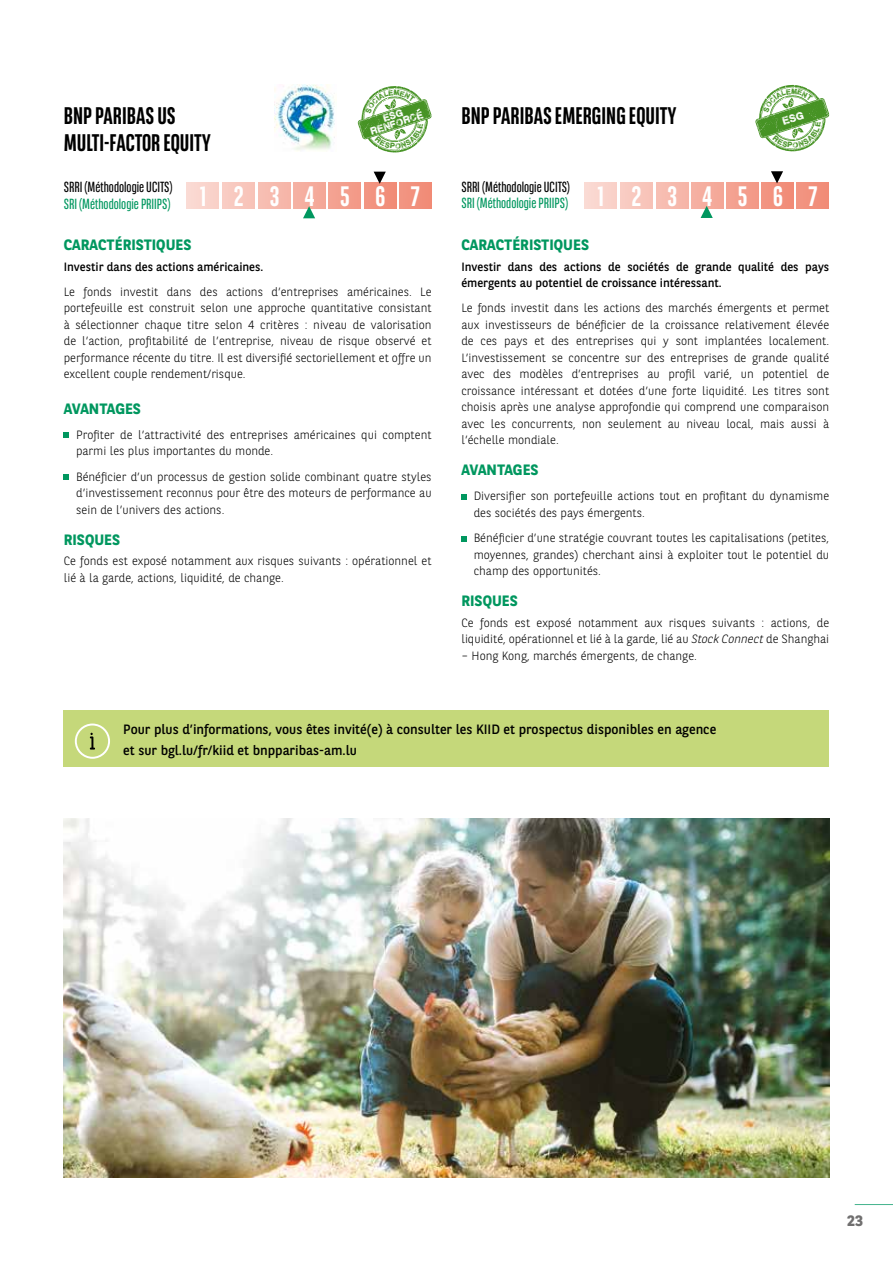
<style>
.page{position:relative;width:893px;height:1263px;background:#fff}
.page>*{position:absolute;margin:0;border:0;box-sizing:border-box;transform-origin:0 0}
.t1{font:700 24px/27px "BNPP Sans Condensed";color:#000}
.t2{font:700 15px "BNPP Sans";color:#00975f}
.t3{font:700 15px "BNPP Sans";color:#706f6f}
.t4{font:14.7px/16.8px "BNPP Sans Condensed";color:#000}
.t5{font:13.5px/21px "BNPP Sans";color:#000}
.t6{font:300 12px/16.5px "BNPP Sans";color:#000;text-align:justify}
.t7{font:12px/16.5px "BNPP Sans";color:#000}
.t8{font:8.55px/8.6px "Plane Crash";color:#fff;text-align:center}
.s1{color:#00975f}
.s2{font-style:italic}
</style>
<div class="page">
<hr style="left:855px;top:1204px;width:38px;height:1px;background:#43b38d">
<svg style="left:64px;top:433px;width:5px;height:5px"></svg>
<svg style="left:64px;top:475px;width:5px;height:5px"></svg>
<div style="left:187px;top:182px;width:32px;height:27px;background:#fad5ce"></div>
<div style="left:222px;top:182px;width:33px;height:27px;background:#f8c8be"></div>
<div style="left:258px;top:182px;width:33px;height:27px;background:#f6baae"></div>
<div style="left:293px;top:182px;width:33px;height:27px;background:#f5ac9d"></div>
<div style="left:329px;top:182px;width:32px;height:27px;background:#f39e8c"></div>
<div style="left:364px;top:182px;width:33px;height:27px;background:#f1907c"></div>
<div style="left:399px;top:182px;width:33px;height:27px;background:#f1907c"></div>
<svg style="left:303px;top:206px;width:12px;height:12px"></svg>
<svg style="left:374px;top:172px;width:12px;height:12px"></svg>
<div style="left:64px;top:711px;width:765px;height:56px;background:#c5d87a"></div>
<svg style="left:75px;top:723px;width:35px;height:36px"></svg>
<img style="left:64px;top:818px;width:765px;height:360px">
<img style="left:274px;top:85px;width:61px;height:66px">
<div style="left:584px;top:182px;width:33px;height:27px;background:#fad5ce"></div>
<div style="left:620px;top:182px;width:33px;height:27px;background:#f8c7bd"></div>
<div style="left:656px;top:182px;width:33px;height:27px;background:#f6baad"></div>
<div style="left:691px;top:182px;width:33px;height:27px;background:#f5ac9d"></div>
<div style="left:726px;top:182px;width:33px;height:27px;background:#f39e8c"></div>
<div style="left:762px;top:182px;width:32px;height:27px;background:#f1907c"></div>
<div style="left:796px;top:182px;width:33px;height:27px;background:#f2907d"></div>
<svg style="left:701px;top:206px;width:12px;height:12px"></svg>
<svg style="left:771px;top:171px;width:12px;height:12px"></svg>
<svg style="left:461px;top:494px;width:5px;height:5px"></svg>
<svg style="left:461px;top:536px;width:5px;height:5px"></svg>
<svg style="left:357px;top:86px;width:75px;height:67px"></svg>
<svg style="left:755px;top:85px;width:74px;height:66px"></svg>
<h1 class="t1" style="left:64px;top:103px;width:149px">BNP PARIBAS US<br>MULTI-FACTOR EQUITY</h1>
<p class="t8" style="left:367px;top:120px;width:56px;rotate:-18deg">esg renforce</p>
<h1 class="t1" style="left:461px;top:102px;width:217px">BNP PARIBAS EMERGING EQUITY</h1>
<p class="t4" style="left:64px;top:178px;width:357px">SRRI (Méthodologie UCITS)<br><span class="s1">SRI (Méthodologie PRIIPS)</span> <sup>1</sup> <sup>2</sup> <sup>3</sup> <sup>4</sup> <sup>5</sup> <sup>6</sup> <sup>7</sup></p>
<p class="t4" style="left:461px;top:178px;width:357px">SRRI (Méthodologie UCITS)<br><span class="s1">SRI (Méthodologie PRIIPS)</span> <sup>1</sup> <sup>2</sup> <sup>3</sup> <sup>4</sup> <sup>5</sup> <sup>6</sup> <sup>7</sup></p>
<p class="t2" style="left:64px;top:234px;width:129px">CARACTÉRISTIQUES</p>
<p class="t7" style="left:64px;top:258px;width:201px">Investir dans des actions américaines.</p>
<p class="t6" style="left:64px;top:283px;width:369px">Le fonds investit dans des actions d’entreprises américaines. Le portefeuille est construit selon une approche quantitative consistant à sélectionner chaque titre selon 4 critères : niveau de valorisation de l’action, profitabilité de l’entreprise, niveau de risque observé et performance récente du titre. Il est diversifié sectoriellement et offre un excellent couple rendement/risque.</p>
<p class="t2" style="left:64px;top:398px;width:79px">AVANTAGES</p>
<p class="t6" style="left:76px;top:426px;width:357px">Profiter de l’attractivité des entreprises américaines qui comptent parmi les plus importantes du monde.</p>
<p class="t6" style="left:76px;top:467px;width:357px">Bénéficier d’un processus de gestion solide combinant quatre styles d’investissement reconnus pour être des moteurs de performance au sein de l’univers des actions.</p>
<p class="t2" style="left:64px;top:529px;width:58px">RISQUES</p>
<p class="t6" style="left:64px;top:552px;width:369px">Ce fonds est exposé notamment aux risques suivants : opérationnel et lié à la garde, actions, liquidité, de change.</p>
<p class="t2" style="left:461px;top:234px;width:129px">CARACTÉRISTIQUES</p>
<p class="t7" style="left:461px;top:258px;width:369px">Investir dans des actions de sociétés de grande qualité des pays émergents au potentiel de croissance intéressant.</p>
<p class="t6" style="left:461px;top:299px;width:369px">Le fonds investit dans les actions des marchés émergents et permet aux investisseurs de bénéficier de la croissance relativement élevée de ces pays et des entreprises qui y sont implantées localement.<br>L’investissement se concentre sur des entreprises de grande qualité avec des modèles d’entreprises au profil varié, un potentiel de croissance intéressant et dotées d’une forte liquidité. Les titres sont choisis après une analyse approfondie qui comprend une comparaison avec les concurrents, non seulement au niveau local, mais aussi à l’échelle mondiale.</p>
<p class="t2" style="left:461px;top:460px;width:79px">AVANTAGES</p>
<p class="t6" style="left:474px;top:487px;width:357px">Diversifier son portefeuille actions tout en profitant du dynamisme des sociétés des pays émergents.</p>
<p class="t6" style="left:474px;top:529px;width:357px">Bénéficier d’une stratégie couvrant toutes les capitalisations (petites, moyennes, grandes) cherchant ainsi à exploiter tout le potentiel du champ des opportunités.</p>
<p class="t2" style="left:461px;top:591px;width:58px">RISQUES</p>
<p class="t6" style="left:461px;top:614px;width:369px">Ce fonds est exposé notamment aux risques suivants : actions, de liquidité, opérationnel et lié à la garde, lié au <span class="s2">Stock Connect</span> de Shanghai</p>
<p class="t6" style="left:461px;top:647px;width:237px">– Hong Kong, marchés émergents, de change.</p>
<p class="t5" style="left:123px;top:718px;width:594px">Pour plus d’informations, vous êtes invité(e) à consulter les KIID et prospectus disponibles en agence et sur bgl.lu/fr/kiid et bnpparibas-am.lu</p>
<p class="t3" style="left:847px;top:1211px;width:17px">23</p>
</div>
